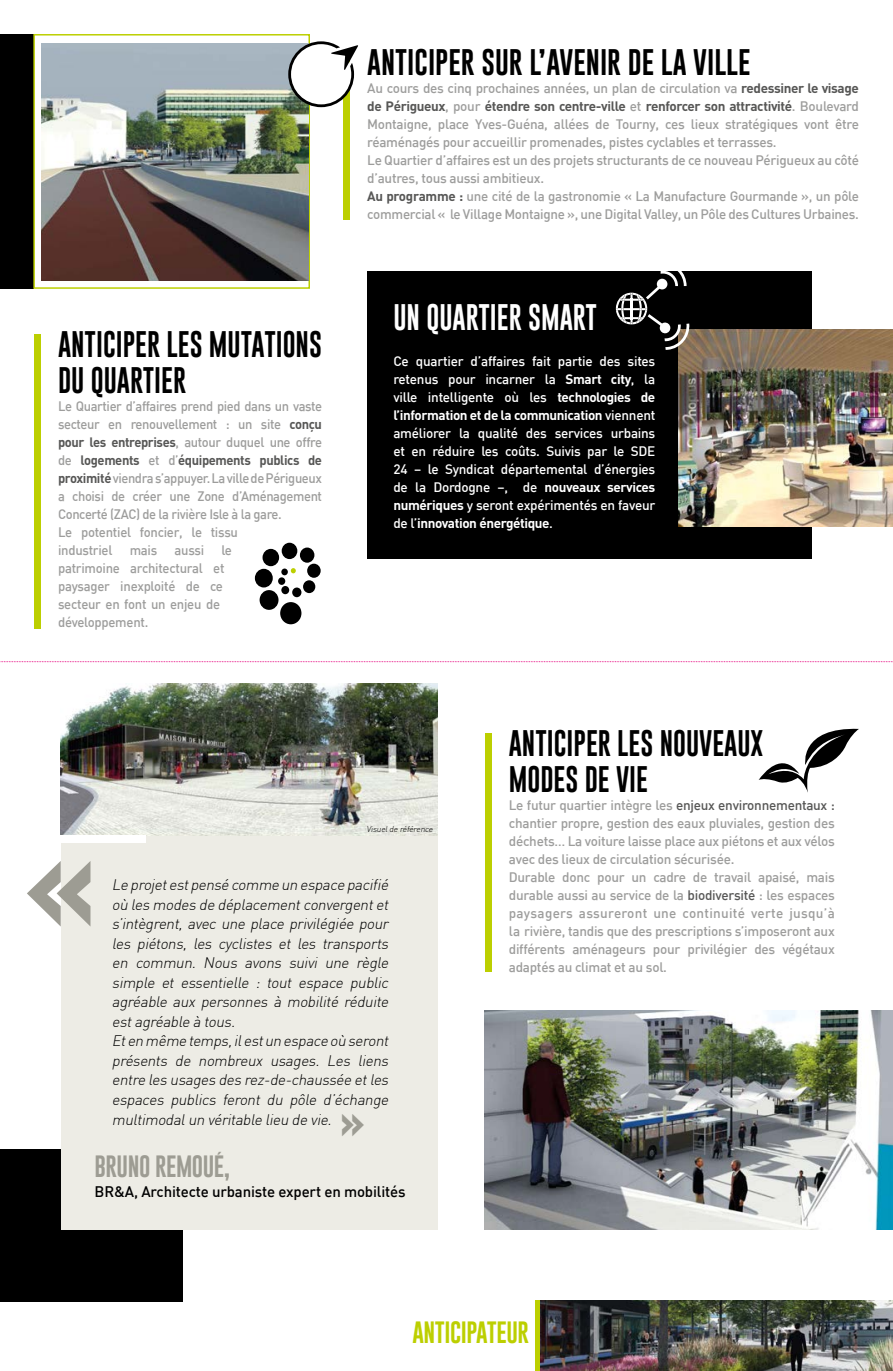
<style>
.page{position:relative;width:893px;height:1371px;background:#fff}
.page>*{position:absolute;margin:0;border:0;box-sizing:border-box;transform-origin:0 0}
.t1{font:131.25px "Gobold";color:#9d9c93;scale:.95 1}
.t2{font:45px "Gobold";color:#9d9c93;scale:.95 1}
.t3{font:27px/36px "Gobold";color:#000;scale:.95 1}
.t4{font:27px "Gobold";color:#000}
.t5{font:27px "Gobold";color:#fff;scale:.95 1}
.t6{font:22.5px "Gobold";letter-spacing:-.02em;color:#bccf00}
.t7{font:22.5px "Gobold";letter-spacing:-.02em;color:#9d9c93}
.t8{font:italic 300 15px/19.5px "DIN";color:#000}
.t9{font:500 15px "DIN";letter-spacing:-.01em;color:#000}
.t10{font:500 13.5px/18px "DIN";letter-spacing:-.02em;color:#9d9d9c}
.t11{font:500 13.5px/18px "DIN";letter-spacing:-.02em;color:#fff;text-align:justify}
.t12{font:500 13.5px/18px "DIN";letter-spacing:-.02em;color:#9d9d9c;scale:.96 1}
.t13{font:italic 300 8.25px "DIN";color:#000}
.s1{font-weight:700;color:#575756}
.s2{font-weight:700}
.s3{color:#575756}
</style>
<div class="page">
<svg style="left:0;top:661px;width:893px;height:1px"></svg>
<div style="left:367px;top:271px;width:444px;height:288px;background:#000"></div>
<div style="left:343px;top:53px;width:6px;height:166px;background:#bccf00"></div>
<div style="left:34px;top:334px;width:6px;height:294px;background:#bccf00"></div>
<div style="left:0;top:34px;width:33px;height:255px;background:#000"></div>
<div style="left:33px;top:34px;width:277px;height:255px;background:#fff;border:2px solid #bccf00"></div>
<img style="left:42px;top:43px;width:266px;height:237px">
<svg style="left:288px;top:41px;width:70px;height:66px"></svg>
<div style="left:281px;top:568px;width:7px;height:7px;background:#000;border-radius:50%"></div>
<svg style="left:291px;top:568px;width:5px;height:5px"></svg>
<div style="left:278px;top:577px;width:7px;height:8px;background:#000;border-radius:50%"></div>
<div style="left:281px;top:586px;width:8px;height:8px;background:#000;border-radius:50%"></div>
<div style="left:292px;top:587px;width:9px;height:10px;background:#000;border-radius:50%"></div>
<div style="left:303px;top:580px;width:12px;height:13px;background:#000;border-radius:50%"></div>
<div style="left:307px;top:563px;width:14px;height:15px;background:#000;border-radius:50%"></div>
<div style="left:300px;top:547px;width:14px;height:16px;background:#000;border-radius:50%"></div>
<div style="left:282px;top:543px;width:15px;height:16px;background:#000;border-radius:50%"></div>
<div style="left:263px;top:549px;width:16px;height:17px;background:#000;border-radius:50%"></div>
<div style="left:255px;top:569px;width:18px;height:18px;background:#000;border-radius:50%"></div>
<div style="left:260px;top:590px;width:18px;height:20px;background:#000;border-radius:50%"></div>
<div style="left:280px;top:602px;width:21px;height:22px;background:#000;border-radius:50%"></div>
<img style="left:679px;top:329px;width:214px;height:197px">
<svg style="left:616px;top:271px;width:74px;height:79px"></svg>
<div style="left:0;top:1149px;width:183px;height:153px;background:#000"></div>
<div style="left:61px;top:835px;width:376px;height:394px;background:#edece5"></div>
<img style="left:61px;top:683px;width:376px;height:152px">
<img style="left:540px;top:1300px;width:353px;height:71px">
<hr style="left:536px;top:1300px;width:4px;height:71px;background:#bccf00">
<div style="left:61px;top:835px;width:85px;height:8px;background:#fff"></div>
<div style="left:485px;top:733px;width:6px;height:239px;background:#bccf00"></div>
<svg style="left:759px;top:728px;width:100px;height:64px"></svg>
<img style="left:485px;top:1010px;width:408px;height:219px">
<h3 class="t3" style="left:58px;top:326px;width:279px">ANTICIPER LES MUTATIONS<br>DU QUARTIER</h3>
<p class="t12" style="left:58px;top:396px;width:277px">Le Quartier d’affaires prend pied dans un vaste secteur en renouvellement : un site <span class="s1">conçu pour les entreprises</span>, autour duquel une offre de <span class="s1">logements</span> et d’<span class="s1">équipements publics de proximité</span> viendra s’appuyer. La ville de Périgueux a choisi de créer une Zone d’Aménagement Concerté (ZAC) de la rivière Isle à la gare.<br>Le potentiel foncier, le tissu<br>industriel</p>
<p class="t10" style="left:130px;top:540px;width:29px">mais</p>
<p class="t10" style="left:175px;top:540px;width:31px">aussi</p>
<p class="t10" style="left:58px;top:540px;width:175px;text-indent:163px">le patrimoine architectural et paysager inexploité de ce secteur en font un enjeu de développement.</p>
<h3 class="t4" style="left:367px;top:45px;width:385px">ANTICIPER SUR L’AVENIR DE LA VILLE</h3>
<p class="t10" style="left:367px;top:79px;width:493px">Au cours des cinq prochaines années, un plan de circulation va <span class="s1">redessiner le visage de Périgueux</span>, pour <span class="s1">étendre son centre-ville</span> et <span class="s1">renforcer son attractivité</span>. Boulevard Montaigne, place Yves-Guéna, allées de Tourny, ces lieux stratégiques vont être réaménagés pour accueillir promenades, pistes cyclables et terrasses.<br>Le Quartier d’affaires est un des projets structurants de ce nouveau Périgueux au côté d’autres, tous aussi ambitieux.<br><span class="s1">Au programme :</span> une cité de la gastronomie « La Manufacture Gourmande », un pôle commercial « le Village Montaigne », une Digital Valley, un Pôle des Cultures Urbaines.</p>
<h3 class="t5" style="left:393px;top:300px;width:216px">UN QUARTIER SMART</h3>
<p class="t11" style="left:393px;top:352px;width:263px">Ce quartier d’affaires fait partie des sites retenus pour incarner la <span class="s2">Smart city</span>, la ville intelligente où les <span class="s2">technologies de l’information et de la communication</span> viennent améliorer la qualité des services urbains et en réduire les coûts. Suivis par le SDE 24 – le Syndicat départemental d’énergies de la Dordogne –, de <span class="s2">nouveaux services numériques</span> y seront expérimentés en faveur de l’<span class="s2">innovation énergétique</span>.</p>
<h1 class="t1" style="left:19px;top:810px;width:85px">«</h1>
<p class="t13" style="left:367px;top:823px;width:70px">Visuelde référence</p>
<p class="t8" style="left:112px;top:875px;width:281px">Le projetestpensé comme un espace pacifié où les modes de déplacementconvergentet s’intègrent, avec une place privilégiée pour les piétons, les cyclistes et les transports en commun. Nous avons suivi une règle simple et essentielle : tout espace public agréable aux personnes à mobilité réduite estagréable à tous.<br>Eten même temps,ilestun espace où seront présents de nombreux usages. Les liens entre les usages des rez-de-chaussée etles espaces publics feront du pôle d’échange multimodalun véritable lieu de vie.</p>
<h2 class="t2" style="left:339px;top:1097px;width:30px">»</h2>
<h3 class="t7" style="left:95px;top:1152px;width:137px">BRUNO REMOUÉ,</h3>
<p class="t9" style="left:95px;top:1181px;width:313px">BR&amp;A, Architecte urbaniste expert en mobilités</p>
<h3 class="t3" style="left:509px;top:725px;width:269px">ANTICIPER LES NOUVEAUX<br>MODES DE VIE</h3>
<p class="t10" style="left:509px;top:796px;width:328px">Le futur quartier intègre les <span class="s3">enjeux environnementaux : </span>chantier propre, gestion des eaux pluviales, gestion des déchets… La voiture laisse place aux piétons et aux vélos avec des lieux de circulation sécurisée.<br>Durable donc pour un cadre de travail apaisé, mais durable aussi au service de la <span class="s3">biodiversité</span> : les espaces paysagers assureront une continuité verte jusqu’à la rivière, tandis que des prescriptions s’imposeront aux différents aménageurs pour privilégier des végétaux adaptés au climat et au sol.</p>
<h3 class="t6" style="left:412px;top:1317px;width:118px">ANTICIPATEUR</h3>
</div>
